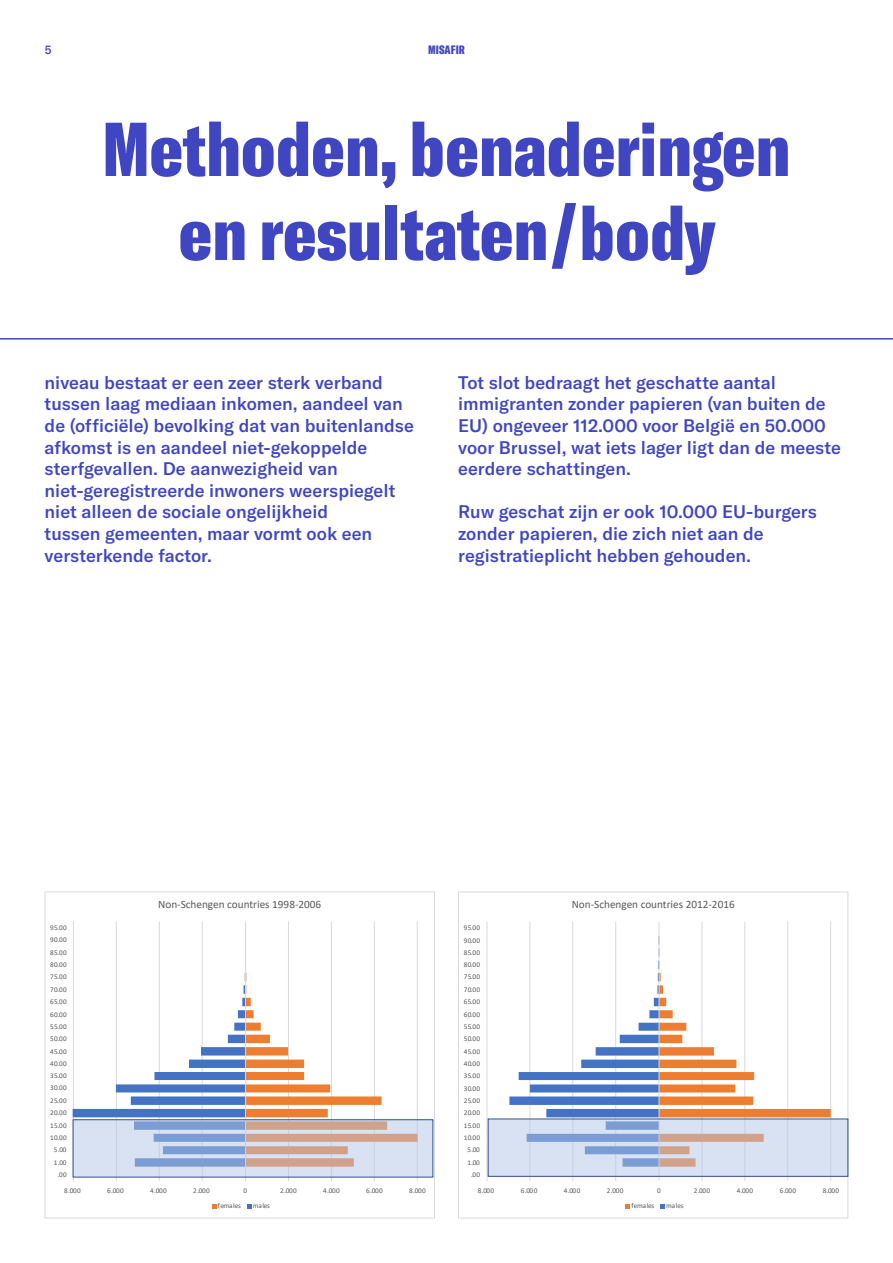
<style>
.page{position:relative;width:893px;height:1263px;background:#fff}
.page>*{position:absolute;margin:0;border:0;box-sizing:border-box;transform-origin:0 0}
.t1{font:900 extra-condensed 75px/84px "GT America";letter-spacing:-.005em;color:#4046c1;text-align:center}
.t2{font:500 18px/21.6px "GT America";color:#4046c1}
.t3{font:900 extra-condensed 12px "GT America";letter-spacing:.01em;color:#4046c1}
.t4{font:500 12px "GT America Mono";color:#4046c1}
.t5{font:11.25px "Calibri";color:#595959}
.t6{font:7.2px "Calibri";letter-spacing:.05em;color:#595959}
.t7{font:7.2px "Calibri";letter-spacing:-.015em;color:#595959}
</style>
<div class="page">
<hr style="left:0;top:338px;width:893px;height:2px;background:#4046c1">
<hr style="left:73px;top:921px;width:1px;height:260px;background:#d9d9d9">
<hr style="left:116px;top:921px;width:1px;height:260px;background:#d9d9d9">
<hr style="left:159px;top:921px;width:1px;height:260px;background:#d9d9d9">
<hr style="left:202px;top:921px;width:1px;height:260px;background:#d9d9d9">
<hr style="left:288px;top:921px;width:1px;height:260px;background:#d9d9d9">
<hr style="left:331px;top:921px;width:1px;height:260px;background:#d9d9d9">
<hr style="left:374px;top:921px;width:1px;height:260px;background:#d9d9d9">
<hr style="left:417px;top:921px;width:1px;height:260px;background:#d9d9d9">
<svg style="left:73px;top:923px;width:309px;height:196px"></svg>
<hr style="left:245px;top:921px;width:1px;height:260px;background:#d9d9d9">
<svg style="left:212px;top:1204px;width:4px;height:4px"></svg>
<svg style="left:247px;top:1204px;width:4px;height:4px"></svg>
<div style="left:45px;top:891px;width:390px;height:327px;border:1px solid #d9d9d9"></div>
<div style="left:73px;top:1120px;width:360px;height:57px;background:#b4c7e7;opacity:.5"></div>
<div style="left:73px;top:1119px;width:360px;height:58px;border:1px solid #2f528f"></div>
<hr style="left:487px;top:922px;width:1px;height:259px;background:#d9d9d9">
<hr style="left:530px;top:922px;width:1px;height:259px;background:#d9d9d9">
<hr style="left:572px;top:922px;width:1px;height:259px;background:#d9d9d9">
<hr style="left:615px;top:922px;width:1px;height:259px;background:#d9d9d9">
<hr style="left:702px;top:922px;width:1px;height:259px;background:#d9d9d9">
<hr style="left:744px;top:922px;width:1px;height:259px;background:#d9d9d9">
<hr style="left:787px;top:922px;width:1px;height:259px;background:#d9d9d9">
<hr style="left:830px;top:922px;width:1px;height:259px;background:#d9d9d9">
<svg style="left:509px;top:936px;width:322px;height:182px"></svg>
<hr style="left:659px;top:922px;width:1px;height:259px;background:#d9d9d9">
<svg style="left:626px;top:1204px;width:4px;height:4px"></svg>
<svg style="left:661px;top:1204px;width:4px;height:4px"></svg>
<div style="left:458px;top:892px;width:390px;height:326px;border:1px solid #d9d9d9"></div>
<div style="left:488px;top:1119px;width:360px;height:57px;background:#b4c7e7;opacity:.5"></div>
<div style="left:488px;top:1118px;width:360px;height:59px;border:1px solid #2f528f"></div>
<p class="t4" style="left:45px;top:43px;width:9px">5</p>
<p class="t3" style="left:428px;top:42px;width:38px">MISAFIR</p>
<h1 class="t1" style="left:102px;top:107px;width:690px">Methoden, benaderingen en resultaten/body</h1>
<p class="t2" style="left:45px;top:372px;width:371px">niveau bestaat er een zeer sterk verband tussen laag mediaan inkomen, aandeel van de (officiële) bevolking dat van buitenlandse afkomst is en aandeel niet-gekoppelde sterfgevallen. De aanwezigheid van niet-geregistreerde inwoners weerspiegelt niet alleen de sociale ongelijkheid<br>tussen gemeenten, maar vormt ook een versterkende factor.</p>
<p class="t2" style="left:458px;top:372px;width:384px">Tot slot bedraagt het geschatte aantal immigranten zonder papieren (van buiten de EU) ongeveer 112.000 voor België en 50.000 voor Brussel, wat iets lager ligt dan de meeste eerdere schattingen.</p>
<p class="t2" style="left:458px;top:501px;width:360px">Ruw geschat zijn er ook 10.000 EU-burgers zonder papieren, die zich niet aan de registratieplicht hebben gehouden.</p>
<p class="t5" style="left:158px;top:897px;width:165px">Non-Schengen countries 1998-2006</p>
<p class="t5" style="left:572px;top:897px;width:165px">Non-Schengen countries 2012-2016</p>
<p class="t6" style="left:50px;top:922px;width:18px">95.00</p>
<p class="t6" style="left:464px;top:923px;width:18px">95.00</p>
<p class="t6" style="left:50px;top:935px;width:18px">90.00</p>
<p class="t6" style="left:464px;top:935px;width:18px">90.00</p>
<p class="t6" style="left:50px;top:947px;width:18px">85.00</p>
<p class="t6" style="left:464px;top:947px;width:18px">85.00</p>
<p class="t6" style="left:50px;top:959px;width:18px">80.00</p>
<p class="t6" style="left:464px;top:959px;width:18px">80.00</p>
<p class="t6" style="left:50px;top:972px;width:18px">75.00</p>
<p class="t6" style="left:464px;top:972px;width:18px">75.00</p>
<p class="t6" style="left:50px;top:984px;width:18px">70.00</p>
<p class="t6" style="left:464px;top:984px;width:18px">70.00</p>
<p class="t6" style="left:50px;top:997px;width:18px">65.00</p>
<p class="t6" style="left:464px;top:997px;width:18px">65.00</p>
<p class="t6" style="left:50px;top:1009px;width:18px">60.00</p>
<p class="t6" style="left:464px;top:1009px;width:18px">60.00</p>
<p class="t6" style="left:50px;top:1021px;width:18px">55.00</p>
<p class="t6" style="left:464px;top:1021px;width:18px">55.00</p>
<p class="t6" style="left:50px;top:1034px;width:18px">50.00</p>
<p class="t6" style="left:464px;top:1034px;width:18px">50.00</p>
<p class="t6" style="left:50px;top:1046px;width:18px">45.00</p>
<p class="t6" style="left:464px;top:1046px;width:18px">45.00</p>
<p class="t6" style="left:50px;top:1058px;width:18px">40.00</p>
<p class="t6" style="left:464px;top:1059px;width:18px">40.00</p>
<p class="t6" style="left:50px;top:1071px;width:18px">35.00</p>
<p class="t6" style="left:464px;top:1071px;width:18px">35.00</p>
<p class="t6" style="left:50px;top:1083px;width:18px">30.00</p>
<p class="t6" style="left:464px;top:1083px;width:18px">30.00</p>
<p class="t6" style="left:50px;top:1095px;width:18px">25.00</p>
<p class="t6" style="left:464px;top:1095px;width:18px">25.00</p>
<p class="t6" style="left:50px;top:1108px;width:18px">20.00</p>
<p class="t6" style="left:464px;top:1108px;width:18px">20.00</p>
<p class="t6" style="left:50px;top:1120px;width:18px">15.00</p>
<p class="t6" style="left:464px;top:1120px;width:18px">15.00</p>
<p class="t6" style="left:50px;top:1132px;width:18px">10.00</p>
<p class="t6" style="left:464px;top:1132px;width:18px">10.00</p>
<p class="t6" style="left:54px;top:1145px;width:14px">5.00</p>
<p class="t6" style="left:467px;top:1145px;width:14px">5.00</p>
<p class="t6" style="left:54px;top:1157px;width:14px">1.00</p>
<p class="t6" style="left:467px;top:1157px;width:14px">1.00</p>
<p class="t6" style="left:57px;top:1170px;width:11px">.00</p>
<p class="t6" style="left:471px;top:1170px;width:11px">.00</p>
<p class="t6" style="left:64px;top:1185px;width:18px">8.000</p>
<p class="t6" style="left:107px;top:1185px;width:18px">6.000</p>
<p class="t6" style="left:150px;top:1185px;width:18px">4.000</p>
<p class="t6" style="left:193px;top:1185px;width:18px">2.000</p>
<p class="t6" style="left:244px;top:1185px;width:5px">0</p>
<p class="t6" style="left:280px;top:1185px;width:18px">2.000</p>
<p class="t6" style="left:323px;top:1185px;width:18px">4.000</p>
<p class="t6" style="left:366px;top:1185px;width:18px">6.000</p>
<p class="t6" style="left:409px;top:1185px;width:18px">8.000</p>
<p class="t6" style="left:478px;top:1185px;width:18px">8.000</p>
<p class="t6" style="left:521px;top:1185px;width:18px">6.000</p>
<p class="t6" style="left:564px;top:1185px;width:18px">4.000</p>
<p class="t6" style="left:607px;top:1185px;width:18px">2.000</p>
<p class="t6" style="left:657px;top:1185px;width:5px">0</p>
<p class="t6" style="left:694px;top:1185px;width:18px">2.000</p>
<p class="t6" style="left:737px;top:1185px;width:18px">4.000</p>
<p class="t6" style="left:780px;top:1185px;width:18px">6.000</p>
<p class="t6" style="left:823px;top:1185px;width:18px">8.000</p>
<p class="t7" style="left:218px;top:1201px;width:24px">females</p>
<p class="t6" style="left:253px;top:1201px;width:19px">males</p>
<p class="t7" style="left:631px;top:1201px;width:24px">females</p>
<p class="t6" style="left:666px;top:1201px;width:19px">males</p>
</div>
